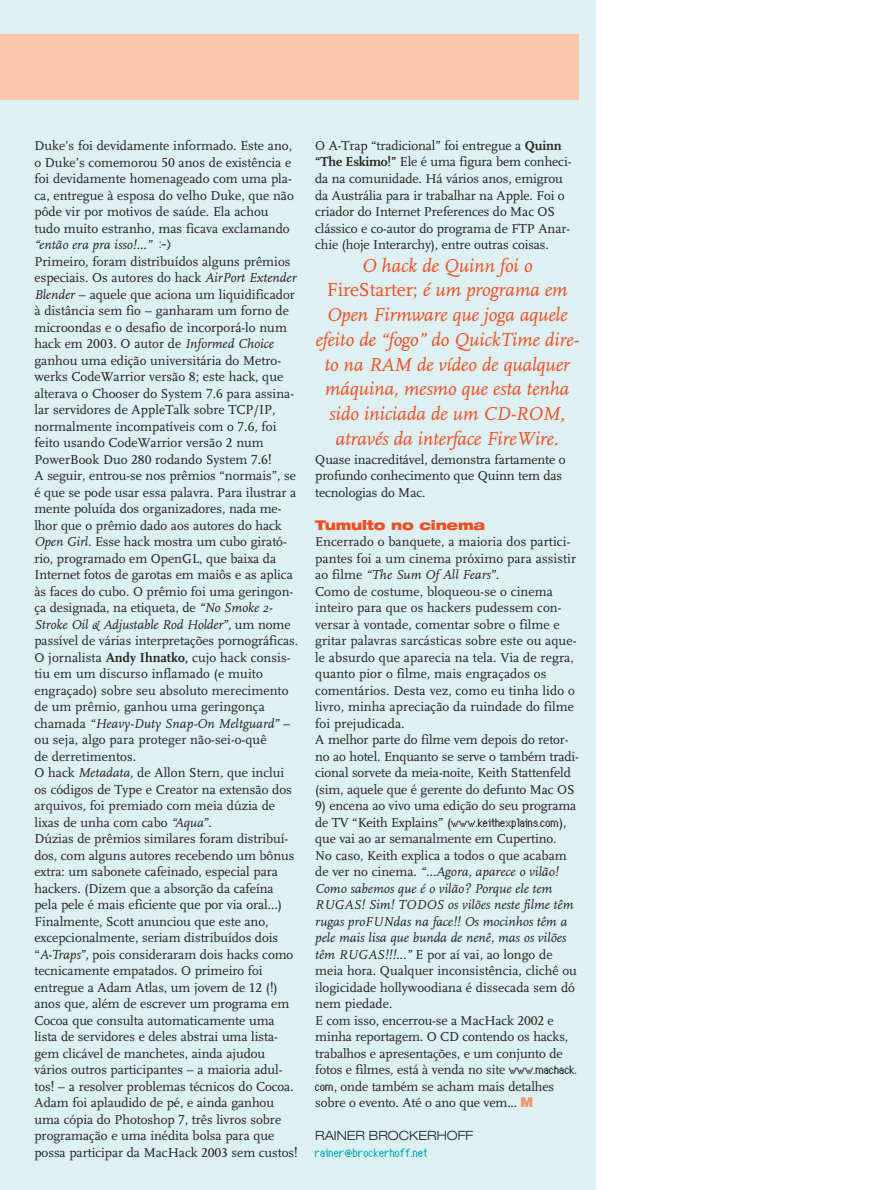
<style>
.page{position:relative;width:893px;height:1190px;background:#fff}
.page>*{position:absolute;margin:0;border:0;box-sizing:border-box;transform-origin:0 0}
.t1{font:italic 19.5px/24.8px "Macmania Scala";letter-spacing:-.01em;color:#f04e22;text-align:center}
.t2{font:13.5px/16.5px "Macmania Scala";letter-spacing:-.005em;color:#231f1f}
.t3{font:italic 13.5px/16.5px "Scala";color:#231f1f}
.t4{font:13.5px "Genoveva";color:#00aab9}
.t5{font:900 expanded 13.5px "Helvetica Neue";letter-spacing:-.02em;color:#f04e22}
.t6{font:300 expanded 12.75px "Helvetica Neue";color:#231f1f}
.s1{font-family:"Genoveva";font-style:normal}
.s2{font-family:"Scala";font-style:italic}
.s3{font-family:"Macmania Scala";font-style:normal}
.s4{font-family:"Scala";font-weight:700}
.s5{font-style:normal}
.s6{font-family:"Genoveva"}
.s7{font-family:"Helvetica Neue";font-weight:900;color:#f6946a}
</style>
<div class="page">
<div style="left:0;top:0;width:596px;height:1190px;background:#ddf0f2"></div>
<div style="left:0;top:34px;width:579px;height:66px;background:#fcc7aa"></div>
<p class="t2" style="left:34px;top:138px;width:261px">Duke’s foi devidamente informado. Este ano, o Duke’s comemorou 50 anos de existência e foi devidamente homenageado com uma pla&shy;ca, entregue à esposa do velho Duke, que não pôde vir por motivos de saúde. Ela achou tudo muito estranho, mas ficava exclamando</p>
<p class="t3" style="left:34px;top:237px;width:138px">“então era pra isso!...” <span class="s1">:-)</span></p>
<p class="t2" style="left:34px;top:254px;width:263px">Primeiro, foram distribuídos alguns prêmios especiais. Os autores do hack <span class="s2">AirPort Extender Blender</span> – aquele que aciona um liquidificador à distância sem fio – ganharam um forno de microondas e o desafio de incorporá-lo num hack em 2003. O autor de <span class="s2">Informed Choice </span>ganhou uma edição universitária do Metro&shy;werks CodeWarrior versão 8; este hack, que alterava o Chooser do System 7.6 para assina&shy;lar servidores de AppleTalk sobre TCP/IP, normalmente incompatíveis com o 7.6, foi feito usando CodeWarrior versão 2 num PowerBook Duo 280 rodando System 7.6!<br>A seguir, entrou-se nos prêmios “normais”, se é que se pode usar essa palavra. Para ilustrar a mente poluída dos organizadores, nada me&shy;lhor que o prêmio dado aos autores do hack <span class="s2">Open Girl.</span> Esse hack mostra um cubo girató&shy;rio, programado em OpenGL, que baixa da Internet fotos de garotas em maiôs e as aplica às faces do cubo. O prêmio foi uma geringon&shy;ça designada, na etiqueta, de <span class="s2">“No Smoke 2-</span></p>
<p class="t3" style="left:34px;top:617px;width:258px">Stroke Oil &amp; Adjustable Rod Holder”, <span class="s3">um nome</span></p>
<p class="t2" style="left:34px;top:633px;width:265px">passível de várias interpretações pornográficas.<br>O jornalista <span class="s4">Andy Ihnatko,</span> cujo hack consis&shy;tiu em um discurso inflamado (e muito engraçado) sobre seu absoluto merecimento de um prêmio, ganhou uma geringonça</p>
<p class="t3" style="left:34px;top:716px;width:258px"><span class="s3">chamada</span> “Heavy-Duty Snap-On Meltguard” <span class="s3">–</span></p>
<p class="t2" style="left:34px;top:732px;width:265px">ou seja, algo para proteger não-sei-o-quê<br>de derretimentos.<br>O hack <span class="s2">Metadata</span>, de Allon Stern<span class="s2">,</span> que inclui os códigos de Type e Creator na extensão dos arquivos, foi premiado com meia dúzia de lixas de unha com cabo <span class="s2">“Aqua”.<br></span>Dúzias de prêmios similares foram distribuí&shy;dos, com alguns autores recebendo um bônus extra: um sabonete cafeinado, especial para hackers. (Dizem que a absorção da cafeína pela pele é mais eficiente que por via oral...)<br>Finalmente, Scott anunciou que este ano, excepcionalmente, seriam distribuídos dois “<span class="s2">A-Traps”,</span> pois consideraram dois hacks como tecnicamente empatados. O primeiro foi entregue a Adam Atlas, um jovem de 12 (!) anos que, além de escrever um programa em Cocoa que consulta automaticamente uma lista de servidores e deles abstrai uma lista&shy;gem clicável de manchetes, ainda ajudou vários outros participantes – a maioria adul&shy;tos! – a resolver problemas técnicos do Cocoa.<br>Adam foi aplaudido de pé, e ainda ganhou uma cópia do Photoshop 7, três livros sobre programação e uma inédita bolsa para que possa participar da MacHack 2003 sem custos!</p>
<p class="t2" style="left:315px;top:138px;width:258px">O A-Trap “tradicional” foi entregue a <span class="s4">Quinn “The Eskimo!”</span> Ele é uma figura bem conheci&shy;da na comunidade. Há vários anos, emigrou da Austrália para ir trabalhar na Apple. Foi o criador do Internet Preferences do Mac OS clássico e co-autor do programa de FTP Anar&shy;chie (hoje Interarchy), entre outras coisas.</p>
<h1 class="t1" style="left:315px;top:254px;width:265px">O hack de Quinn foi o<br><span class="s5">FireStarter;</span> é um programa em<br>Open Firmware que joga aquele efeito de “fogo” do QuickTime dire&shy;to na RAM de vídeo de qualquer máquina, mesmo que esta tenha sido iniciada de um CD-ROM, através da interface FireWire.</h1>
<p class="t2" style="left:315px;top:452px;width:252px">Quase inacreditável, demonstra fartamente o profundo conhecimento que Quinn tem das tecnologias do Mac.</p>
<p class="t5" style="left:315px;top:519px;width:172px">Tumulto no cinema</p>
<p class="t2" style="left:315px;top:534px;width:262px">Encerrado o banquete, a maioria dos partici&shy;pantes foi a um cinema próximo para assistir</p>
<p class="t3" style="left:315px;top:567px;width:185px"><span class="s3">ao filme</span> “The Sum Of All Fears”.</p>
<p class="t2" style="left:315px;top:584px;width:265px">Como de costume, bloqueou-se o cinema inteiro para que os hackers pudessem con&shy;versar à vontade, comentar sobre o filme e gritar palavras sarcásticas sobre este ou aque&shy;le absurdo que aparecia na tela. Via de regra, quanto pior o filme, mais engraçados os comentários. Desta vez, como eu tinha lido o livro, minha apreciação da ruindade do filme foi prejudicada.<br>A melhor parte do filme vem depois do retor&shy;no ao hotel. Enquanto se serve o também tradi&shy;cional sorvete da meia-noite, Keith Stattenfeld (sim, aquele que é gerente do defunto Mac OS</p>
<p class="t2" style="left:315px;top:798px;width:262px">9) encena ao vivo uma edição do seu programa de TV “Keith Explains” (<span class="s6">www.keithexplains.com</span>), que vai ao ar semanalmente em Cupertino.<br>No caso, Keith explica a todos o que acabam</p>
<p class="t3" style="left:315px;top:864px;width:260px"><span class="s3">de ver no cinema.</span> “...Agora, aparece o vilão!<br>Como sabemos que é o vilão? Porque ele tem RUGAS! Sim! TODOS os vilões neste filme têm rugas proFUNdas na face!! Os mocinhos têm a pele mais lisa que bunda de nenê, mas os vilões</p>
<p class="t2" style="left:315px;top:947px;width:263px"><span class="s2">têm RUGAS!!!...”</span> E por aí vai, ao longo de meia hora. Qualquer inconsistência, clichê ou ilogicidade hollywoodiana é dissecada sem dó nem piedade.<br>E com isso, encerrou-se a MacHack 2002 e minha reportagem. O CD contendo os hacks, trabalhos e apresentações, e um conjunto de fotos e filmes, está à venda no site <span class="s6">www.machack. com</span>, onde também se acham mais detalhes sobre o evento. Até o ano que vem... <span class="s7">M</span></p>
<p class="t6" style="left:315px;top:1131px;width:160px">RAINER BROCKERHOFF</p>
<p class="t4" style="left:315px;top:1144px;width:114px">rainer@brockerhoff.net</p>
</div>
